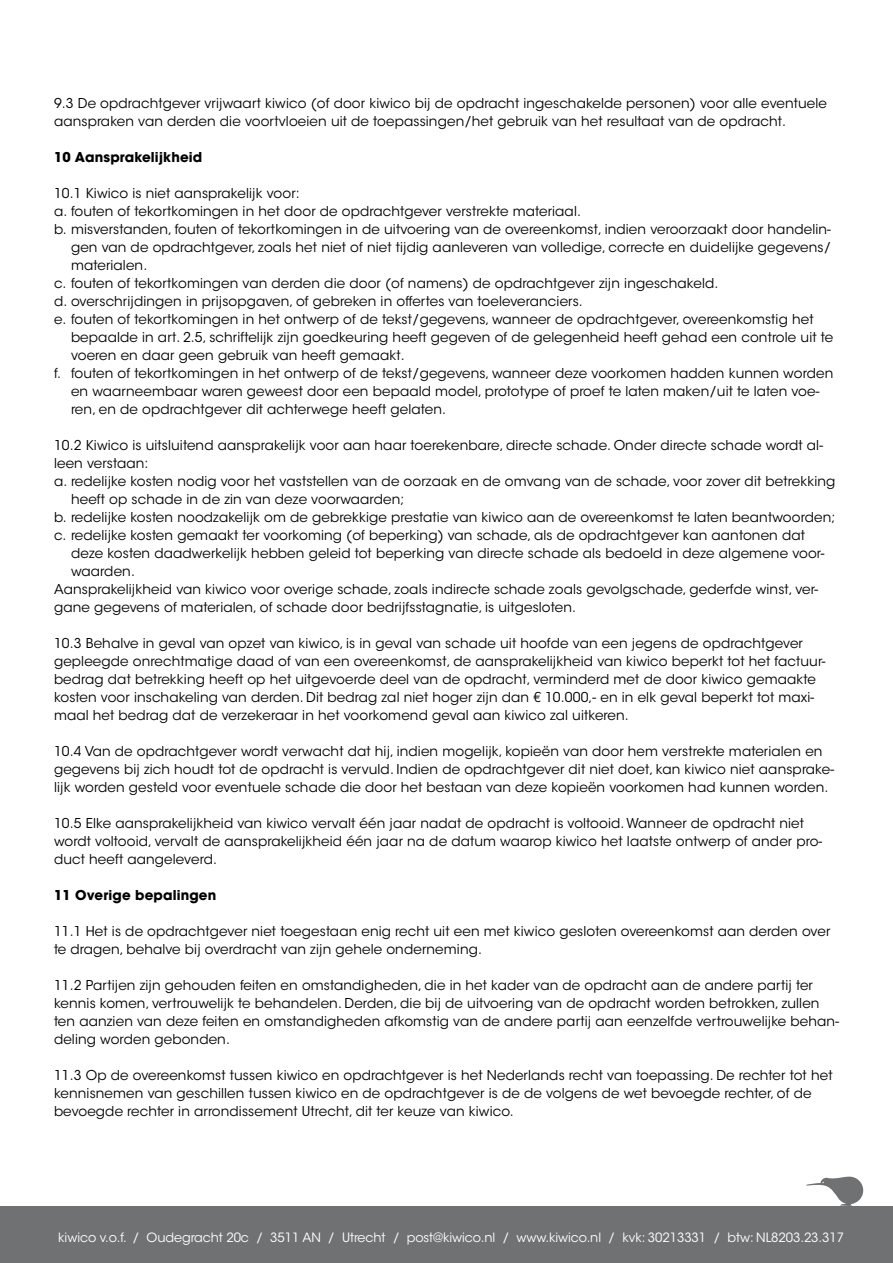
<style>
.page{position:relative;width:893px;height:1263px;background:#fff}
.page>*{position:absolute;margin:0;border:0;box-sizing:border-box;transform-origin:0 0}
.t1{font:13.5px/18px "ITC Avant Garde Std";letter-spacing:.01em;color:#000}
.t2{font:700 13.5px "ITC Avant Garde Std";letter-spacing:.01em;color:#000}
.t3{font:12.75px "ITC Avant Garde Std";letter-spacing:-.005em;color:#fff}
</style>
<div class="page">
<div style="left:0;top:1206px;width:893px;height:57px;background:#707172"></div>
<svg style="left:806px;top:1176px;width:58px;height:30px"></svg>
<p class="t1" style="left:54px;top:94px;width:775px">9.3 De opdrachtgever vrijwaart kiwico (of door kiwico bij de opdracht ingeschakelde personen) voor alle eventuele aanspraken van derden die voortvloeien uit de toepassingen/het gebruik van het resultaat van de opdracht.</p>
<p class="t2" style="left:54px;top:148px;width:150px">10 Aansprakelijkheid</p>
<p class="t1" style="left:54px;top:184px;width:247px">10.1 Kiwico is niet aansprakelijk voor:</p>
<p class="t1" style="left:54px;top:202px;width:528px">a. fouten of tekortkomingen in het door de opdrachtgever verstrekte materiaal.</p>
<p class="t1" style="left:54px;top:220px;width:778px">b. misverstanden, fouten of tekortkomingen in de uitvoering van de overeenkomst, indien veroorzaakt door handelin-</p>
<p class="t1" style="left:71px;top:238px;width:762px">gen van de opdrachtgever, zoals het niet of niet tijdig aanleveren van volledige, correcte en duidelijke gegevens/</p>
<p class="t1" style="left:71px;top:256px;width:78px">materialen.</p>
<p class="t1" style="left:54px;top:274px;width:666px">c. fouten of tekortkomingen van derden die door (of namens) de opdrachtgever zijn ingeschakeld.</p>
<p class="t1" style="left:54px;top:292px;width:530px">d. overschrijdingen in prijsopgaven, of gebreken in offertes van toeleveranciers.</p>
<p class="t1" style="left:54px;top:310px;width:761px">e. fouten of tekortkomingen in het ontwerp of de tekst/gegevens, wanneer de opdrachtgever, overeenkomstig het</p>
<p class="t1" style="left:71px;top:328px;width:764px">bepaalde in art. 2.5, schriftelijk zijn goedkeuring heeft gegeven of de gelegenheid heeft gehad een controle uit te</p>
<p class="t1" style="left:71px;top:346px;width:335px">voeren en daar geen gebruik van heeft gemaakt.</p>
<p class="t1" style="left:54px;top:364px;width:781px">f. fouten of tekortkomingen in het ontwerp of de tekst/gegevens, wanneer deze voorkomen hadden kunnen worden</p>
<p class="t1" style="left:71px;top:382px;width:750px">en waarneembaar waren geweest door een bepaald model, prototype of proef te laten maken/uit te laten voe-</p>
<p class="t1" style="left:71px;top:400px;width:376px">ren, en de opdrachtgever dit achterwege heeft gelaten.</p>
<p class="t1" style="left:54px;top:436px;width:770px">10.2 Kiwico is uitsluitend aansprakelijk voor aan haar toerekenbare, directe schade. Onder directe schade wordt al-</p>
<p class="t1" style="left:54px;top:454px;width:96px">leen verstaan:</p>
<p class="t1" style="left:54px;top:472px;width:783px">a. redelijke kosten nodig voor het vaststellen van de oorzaak en de omvang van de schade, voor zover dit betrekking</p>
<p class="t1" style="left:71px;top:490px;width:335px">heeft op schade in de zin van deze voorwaarden;</p>
<p class="t1" style="left:54px;top:508px;width:783px">b. redelijke kosten noodzakelijk om de gebrekkige prestatie van kiwico aan de overeenkomst te laten beantwoorden;</p>
<p class="t1" style="left:54px;top:526px;width:752px">c. redelijke kosten gemaakt ter voorkoming (of beperking) van schade, als de opdrachtgever kan aantonen dat</p>
<p class="t1" style="left:71px;top:544px;width:755px">deze kosten daadwerkelijk hebben geleid tot beperking van directe schade als bedoeld in deze algemene voor-</p>
<p class="t1" style="left:71px;top:562px;width:65px">waarden.</p>
<p class="t1" style="left:54px;top:580px;width:766px">Aansprakelijkheid van kiwico voor overige schade, zoals indirecte schade zoals gevolgschade, gederfde winst, ver-</p>
<p class="t1" style="left:54px;top:598px;width:524px">gane gegevens of materialen, of schade door bedrijfsstagnatie, is uitgesloten.</p>
<p class="t1" style="left:54px;top:634px;width:773px">10.3 Behalve in geval van opzet van kiwico, is in geval van schade uit hoofde van een jegens de opdrachtgever gepleegde onrechtmatige daad of van een overeenkomst, de aansprakelijkheid van kiwico beperkt tot het factuur&shy;bedrag dat betrekking heeft op het uitgevoerde deel van de opdracht, verminderd met de door kiwico gemaakte kosten voor inschakeling van derden. Dit bedrag zal niet hoger zijn dan € 10.000,- en in elk geval beperkt tot maxi&shy;maal het bedrag dat de verzekeraar in het voorkomend geval aan kiwico zal uitkeren.</p>
<p class="t1" style="left:54px;top:742px;width:781px">10.4 Van de opdrachtgever wordt verwacht dat hij, indien mogelijk, kopieën van door hem verstrekte materialen en gegevens bij zich houdt tot de opdracht is vervuld. Indien de opdrachtgever dit niet doet, kan kiwico niet aansprake&shy;lijk worden gesteld voor eventuele schade die door het bestaan van deze kopieën voorkomen had kunnen worden.</p>
<p class="t1" style="left:54px;top:814px;width:770px">10.5 Elke aansprakelijkheid van kiwico vervalt één jaar nadat de opdracht is voltooid. Wanneer de opdracht niet wordt voltooid, vervalt de aansprakelijkheid één jaar na de datum waarop kiwico het laatste ontwerp of ander pro&shy;duct heeft aangeleverd.</p>
<p class="t2" style="left:54px;top:886px;width:164px">11 Overige bepalingen</p>
<p class="t1" style="left:54px;top:922px;width:778px">11.1 Het is de opdrachtgever niet toegestaan enig recht uit een met kiwico gesloten overeenkomst aan derden over te dragen, behalve bij overdracht van zijn gehele onderneming.</p>
<p class="t1" style="left:54px;top:976px;width:786px">11.2 Partijen zijn gehouden feiten en omstandigheden, die in het kader van de opdracht aan de andere partij ter kennis komen, vertrouwelijk te behandelen. Derden, die bij de uitvoering van de opdracht worden betrokken, zullen ten aanzien van deze feiten en omstandigheden afkomstig van de andere partij aan eenzelfde vertrouwelijke behan&shy;deling worden gebonden.</p>
<p class="t1" style="left:54px;top:1066px;width:780px">11.3 Op de overeenkomst tussen kiwico en opdrachtgever is het Nederlands recht van toepassing. De rechter tot het kennisnemen van geschillen tussen kiwico en de opdrachtgever is de de volgens de wet bevoegde rechter, of de bevoegde rechter in arrondissement Utrecht, dit ter keuze van kiwico.</p>
<p class="t3" style="left:58px;top:1230px;width:787px">kiwico v.o.f. / Oudegracht 20c / 3511 AN / Utrecht / post@kiwico.nl / www.kiwico.nl / kvk: 30213331 / btw: NL8203.23.317</p>
</div>
